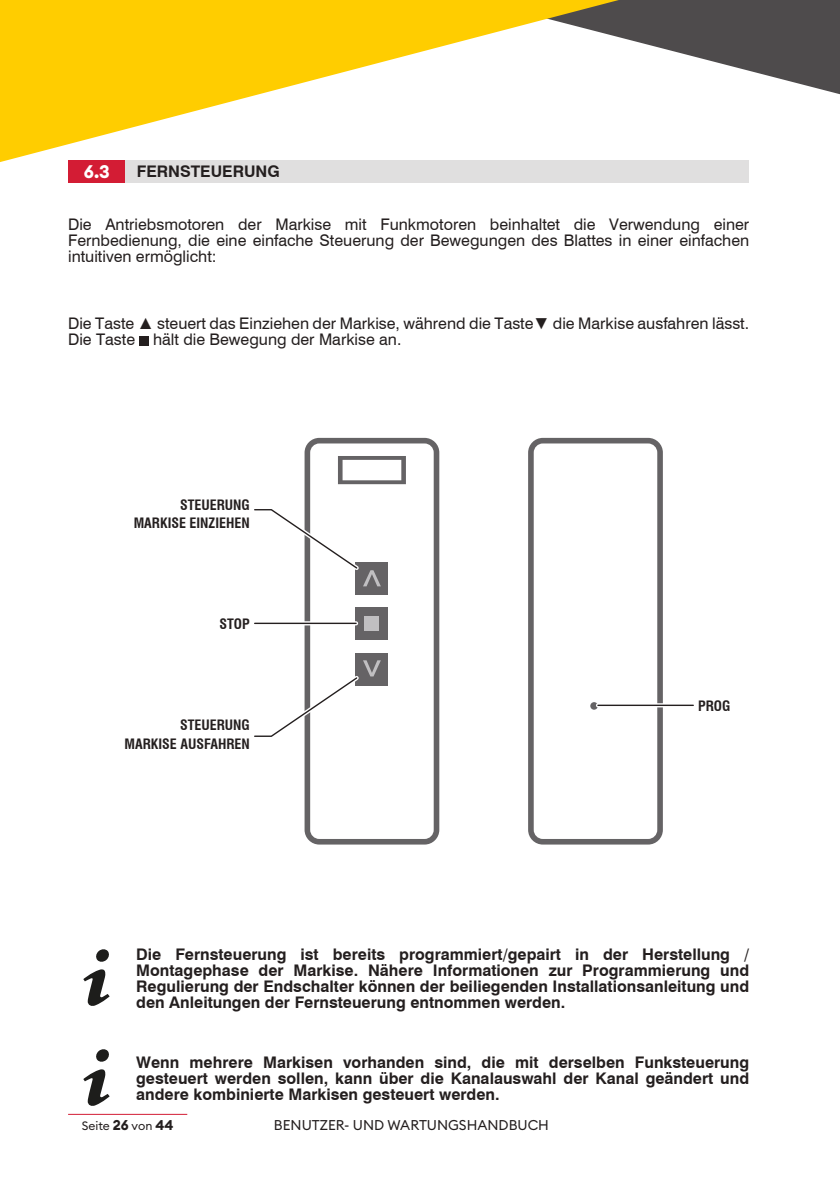
<style>
.page{position:relative;width:840px;height:1191px;background:#fff}
.page>*{position:absolute;margin:0;border:0;box-sizing:border-box;transform-origin:0 0}
.t1{font:700 18px "Euclid Circular B";color:#fff}
.t2{font:700 16px/16px "Swis 721 BT";color:#241f1f;text-align:justify}
.t3{font:16px/16px "Swis 721 BT";color:#241f1f;text-align:justify}
.t4{font:700 condensed 14px/18px "Swiss 721 BT";color:#241f1f;text-align:right}
.t5{font:14px "Euclid Circular B";color:#241f1f}
.t6{font:12px "Euclid Circular B";color:#241f1f}
.s1{font-family:"Arial"}
.s2{font-weight:700;font-size:14px}
</style>
<div class="page">
<hr style="left:68px;top:1113px;width:119px;height:1px;background:#d31c34">
<svg style="left:83px;top:969px;width:27px;height:37px"></svg>
<svg style="left:96px;top:949px;width:13px;height:13px"></svg>
<svg style="left:83px;top:1069px;width:27px;height:37px"></svg>
<svg style="left:96px;top:1049px;width:13px;height:13px"></svg>
<svg style="left:304px;top:438px;width:135px;height:406px"></svg>
<svg style="left:528px;top:438px;width:134px;height:406px"></svg>
<svg style="left:254px;top:660px;width:126px;height:80px"></svg>
<svg style="left:254px;top:505px;width:126px;height:81px"></svg>
<svg style="left:255px;top:621px;width:101px;height:4px"></svg>
<hr style="left:254px;top:622px;width:102px;height:2px;background:#241f1f">
<hr style="left:597px;top:703px;width:95px;height:4px;background:#f8f7f7">
<hr style="left:597px;top:704px;width:95px;height:2px;background:#241f1f">
<div style="left:68px;top:160px;width:57px;height:22px;background:#d31c34"></div>
<div style="left:125px;top:160px;width:623px;height:22px;background:#e0dfdf"></div>
<div style="left:139px;top:336px;width:9px;height:9px;background:#241f1f"></div>
<svg style="left:690px;top:0;width:149px;height:94px;fill:#4e4b4c"></svg>
<svg style="left:0;top:0;width:690px;height:162px"></svg>
<p class="t1" style="left:84px;top:160px;width:28px">6.3</p>
<p class="t2" style="left:137px;top:163px;width:145px">FERNSTEUERUNG</p>
<p class="t3" style="left:68px;top:216px;width:682px">Die Antriebsmotoren der Markise mit Funkmotoren beinhaltet die Verwendung einer Fernbedienung, die eine einfache Steuerung der Bewegungen des Blattes in einer einfachen intuitiven ermöglicht:</p>
<p class="t3" style="left:68px;top:315px;width:682px">Die Taste <span class="s1">▲</span> steuert das Einziehen der Markise, während die Taste<span class="s1">▼</span> die Markise ausfahren lässt.<br>Die Taste hält die Bewegung der Markise an.</p>
<p class="t4" style="left:134px;top:496px;width:117px">STEUERUNG<br>MARKISE EINZIEHEN</p>
<p class="t4" style="left:219px;top:615px;width:32px">STOP</p>
<p class="t4" style="left:124px;top:716px;width:127px">STEUERUNG<br>MARKISE AUSFAHREN</p>
<p class="t4" style="left:697px;top:697px;width:34px">PROG</p>
<p class="t2" style="left:136px;top:946px;width:614px">Die Fernsteuerung ist bereits programmiert/gepairt in der Herstellung / Montagephase der Markise. Nähere Informationen zur Programmierung und Regulierung der Endschalter können der beiliegenden Installationsanleitung und den Anleitungen der Fernsteuerung entnommen werden.</p>
<p class="t2" style="left:136px;top:1053px;width:614px">Wenn mehrere Markisen vorhanden sind, die mit derselben Funksteuerung gesteuert werden sollen, kann über die Kanalauswahl der Kanal geändert und andere kombinierte Markisen gesteuert werden.</p>
<p class="t6" style="left:82px;top:1117px;width:93px">Seite <span class="s2">26</span> von <span class="s2">44</span></p>
<p class="t5" style="left:274px;top:1115px;width:276px">BENUTZER- UND WARTUNGSHANDBUCH</p>
</div>
